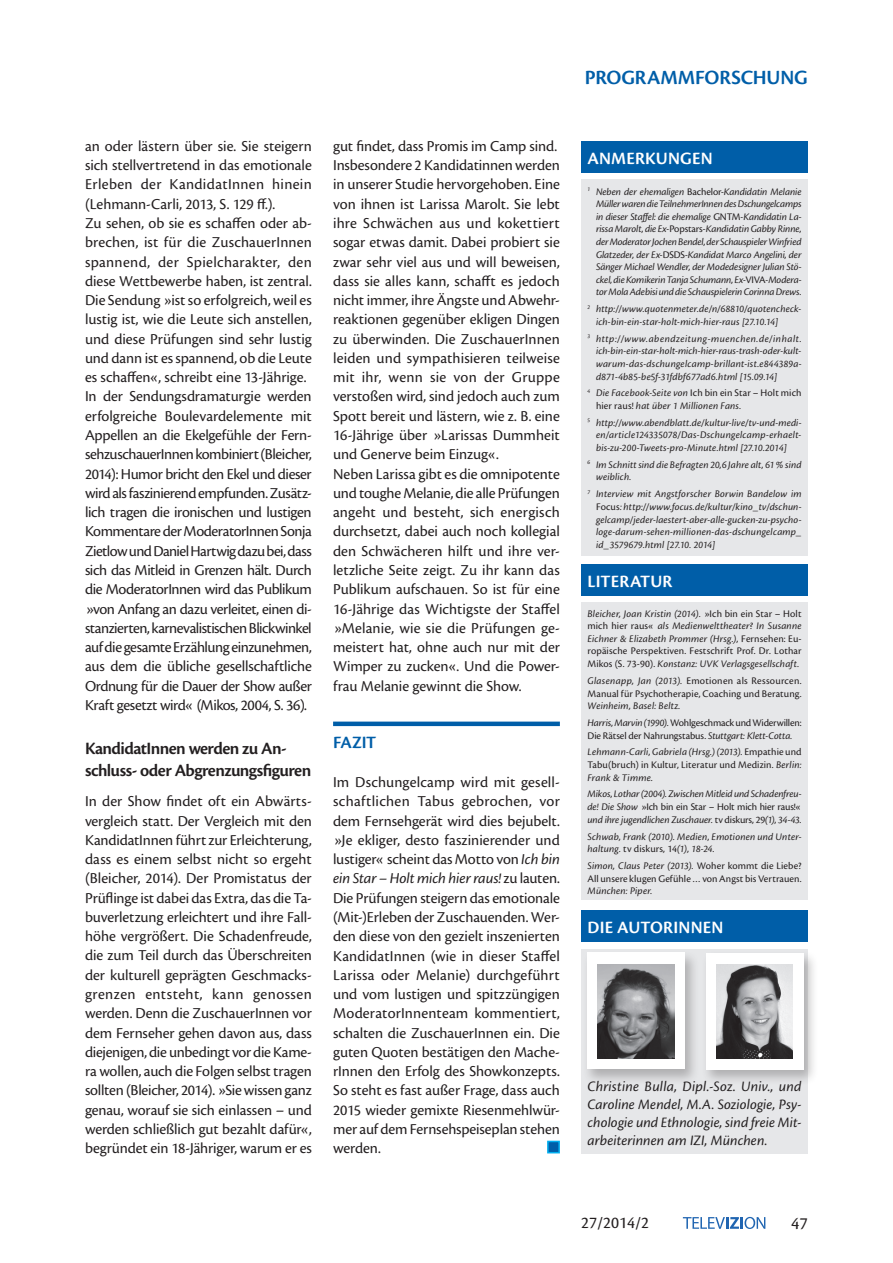
<style>
.page{position:relative;width:893px;height:1263px;background:#fff}
.page>*{position:absolute;margin:0;border:0;box-sizing:border-box;transform-origin:0 0}
.t1{font:600 21px "Cronos Pro";letter-spacing:-.005em;color:#005ea8}
.t2{font:600 18px/22.5px "Cronos Pro";letter-spacing:-.03em;color:#231f20}
.t3{font:600 18px "Cronos Pro";letter-spacing:.01em;color:#fff}
.t4{font:600 18px "Cronos Pro";color:#005ea8}
.t5{font:18px "Cronos Pro";color:#231f20}
.t6{font:17.25px "Cronos Pro";color:#231f20}
.t7{font:15.75px/19.4px "Cronos Pro";letter-spacing:-.005em;color:#231f20}
.t8{font:italic 15px/18px "Cronos Pro";letter-spacing:.005em;color:#231f20;text-align:justify}
.t9{font:italic 10.5px/12.6px "Cronos Pro";letter-spacing:.01em;color:#231f20;text-align:justify}
.t10{font:10.5px/12.6px "Cronos Pro";letter-spacing:.01em;color:#231f20}
.t11{font:italic 10.5px/12.6px "Cronos Pro";letter-spacing:-.015em;color:#231f20;text-align:right}
.s1{font-style:italic}
.s2{font-style:normal}
</style>
<div class="page">
<svg style="left:683px;top:1217px;width:82px;height:12px"></svg>
<hr style="left:333px;top:722px;width:227px;height:4px;background:#005ea8">
<div style="left:581px;top:948px;width:227px;height:205px;background:#e6e7e9"></div>
<div style="left:701px;top:950px;width:116px;height:135px;background:#231f20;opacity:.28"></div>
<div style="left:706px;top:953px;width:98px;height:116px;background:#fff"></div>
<div style="left:581px;top:910px;width:227px;height:32px;background:#005ea8"></div>
<img style="left:716px;top:964px;width:77px;height:94px">
<div style="left:582px;top:949px;width:117px;height:135px;background:#231f20;opacity:.28"></div>
<div style="left:587px;top:952px;width:98px;height:117px;background:#fff"></div>
<img style="left:597px;top:964px;width:77px;height:95px">
<div style="left:581px;top:179px;width:227px;height:376px;background:#e6e7e9"></div>
<div style="left:581px;top:141px;width:227px;height:32px;background:#005ea8"></div>
<div style="left:581px;top:602px;width:227px;height:298px;background:#e6e7e9"></div>
<div style="left:581px;top:564px;width:227px;height:32px;background:#005ea8"></div>
<div style="left:547px;top:1141px;width:13px;height:12px;background:#005ea8;border:2px solid #00aeef"></div>
<p class="t7" style="left:85px;top:136px;width:228px">an oder lästern über sie. Sie steigern sich stellvertretend in das emotionale Erleben der KandidatInnen hinein (Lehmann-Carli, 2013, S. 129 ff.).<br>Zu sehen, ob sie es schaffen oder ab&shy;brechen, ist für die ZuschauerInnen spannend, der Spielcharakter, den diese Wettbewerbe haben, ist zentral.<br>Die Sendung »ist so erfolgreich, weil es lustig ist, wie die Leute sich anstellen, und diese Prüfungen sind sehr lustig und dann ist es spannend, ob die Leute es schaffen«, schreibt eine 13-Jährige.<br>In der Sendungsdramaturgie werden erfolgreiche Boulevardelemente mit Appellen an die Ekelgefühle der Fern&shy;sehzuschauerInnen kombiniert (Bleicher, 2014): Humor bricht den Ekel und dieser wird als faszinierend empfunden. Zusätz&shy;lich tragen die ironischen und lustigen Kommentare der ModeratorInnen Sonja Zietlow und Daniel Hartwig dazu bei, dass sich das Mitleid in Grenzen hält. Durch die ModeratorInnen wird das Publikum »von Anfang an dazu verleitet, einen di&shy;stanzierten, karnevalistischen Blickwinkel auf die gesamte Erzählung einzunehmen, aus dem die übliche gesellschaftliche Ordnung für die Dauer der Show außer Kraft gesetzt wird« (Mikos, 2004, S. 36).</p>
<p class="t2" style="left:85px;top:737px;width:228px">KandidatInnen werden zu An&shy;schluss- oder Abgrenzungsfiguren</p>
<p class="t7" style="left:85px;top:792px;width:228px;text-align:justify">In der Show findet oft ein Abwärts&shy;vergleich statt. Der Vergleich mit den KandidatInnen führt zur Erleichterung, dass es einem selbst nicht so ergeht (Bleicher, 2014). Der Promistatus der Prüflinge ist dabei das Extra, das die Ta&shy;buverletzung erleichtert und ihre Fall&shy;höhe vergrößert. Die Schadenfreude, die zum Teil durch das Überschreiten der kulturell geprägten Geschmacks&shy;grenzen entsteht, kann genossen werden. Denn die ZuschauerInnen vor dem Fernseher gehen davon aus, dass diejenigen, die unbedingt vor die Kame&shy;ra wollen, auch die Folgen selbst tragen sollten (Bleicher, 2014). »Sie wissen ganz genau, worauf sie sich einlassen – und werden schließlich gut bezahlt dafür«, begründet ein 18-Jähriger, warum er es</p>
<p class="t7" style="left:333px;top:136px;width:228px">gut findet, dass Promis im Camp sind.<br>Insbesondere 2 Kandidatinnen werden in unserer Studie hervorgehoben. Eine von ihnen ist Larissa Marolt. Sie lebt ihre Schwächen aus und kokettiert sogar etwas damit. Dabei probiert sie zwar sehr viel aus und will beweisen, dass sie alles kann, schafft es jedoch nicht immer, ihre Ängste und Abwehr&shy;reaktionen gegenüber ekligen Dingen zu überwinden. Die ZuschauerInnen leiden und sympathisieren teilweise mit ihr, wenn sie von der Gruppe verstoßen wird, sind jedoch auch zum Spott bereit und lästern, wie z. B. eine 16-Jährige über »Larissas Dummheit und Generve beim Einzug«.<br>Neben Larissa gibt es die omnipotente und toughe Melanie, die alle Prüfungen angeht und besteht, sich energisch durchsetzt, dabei auch noch kollegial den Schwächeren hilft und ihre ver&shy;letzliche Seite zeigt. Zu ihr kann das Publikum aufschauen. So ist für eine 16-Jährige das Wichtigste der Staffel »Melanie, wie sie die Prüfungen ge&shy;meistert hat, ohne auch nur mit der Wimper zu zucken«. Und die Power&shy;frau Melanie gewinnt die Show.</p>
<p class="t4" style="left:333px;top:732px;width:45px">Fazit</p>
<p class="t7" style="left:333px;top:772px;width:228px;text-align:justify">Im Dschungelcamp wird mit gesell&shy;schaftlichen Tabus gebrochen, vor dem Fernsehgerät wird dies bejubelt. »Je ekliger, desto faszinierender und lustiger« scheint das Motto von <span class="s1">Ich bin ein Star – Holt mich hier raus!</span> zu lauten.<br>Die Prüfungen steigern das emotionale (Mit-)Erleben der Zuschauenden. Wer&shy;den diese von den gezielt inszenierten KandidatInnen (wie in dieser Staffel Larissa oder Melanie) durchgeführt und vom lustigen und spitzzüngigen ModeratorInnenteam kommentiert, schalten die ZuschauerInnen ein. Die guten Quoten bestätigen den Mache&shy;rInnen den Erfolg des Showkonzepts.<br>So steht es fast außer Frage, dass auch 2015 wieder gemixte Riesenmehlwür&shy;mer auf dem Fernsehspeiseplan stehen werden.</p>
<h1 class="t1" style="left:585px;top:65px;width:225px">PROGRAMMFORSCHUNG</h1>
<p class="t3" style="left:588px;top:148px;width:127px">ANMERKUNGEN</p>
<p class="t9" style="left:596px;top:185px;width:207px;text-indent:-8px"><sup>1</sup> Neben der ehemaligen <span class="s2">Bachelor</span>-Kandidatin Melanie Müller waren die TeilnehmerInnen des Dschungelcamps in dieser Staffel: die ehemalige <span class="s2">GNTM</span>-Kandidatin La&shy;rissa Marolt, die Ex-<span class="s2">Popstars</span>-Kandidatin Gabby Rinne, der Moderator Jochen Bendel, der Schauspieler Winfried Glatzeder, der Ex-<span class="s2">DSDS</span>-Kandidat Marco Angelini, der Sänger Michael Wendler, der Modedesigner Julian Stö&shy;ckel, die Komikerin Tanja Schumann, Ex-<span class="s2">VIVA</span></p>
<p class="t11" style="left:596px;top:273px;width:207px">-Modera-<br>tor Mola Adebisi und die Schauspielerin Corinna Drews.</p>
<p class="t9" style="left:596px;top:303px;width:207px;text-indent:-9px"><sup>2</sup> http://www.quotenmeter.de/n/68810/quotencheck&shy;ich-bin-ein-star-holt-mich-hier-raus [27.10.14]</p>
<p class="t9" style="left:596px;top:332px;width:207px;text-indent:-9px"><sup>3</sup> http://www.abendzeitung-muenchen.de/inhalt. ich-bin-ein-star-holt-mich-hier-raus-trash-oder-kult&shy;warum-das-dschungelcamp-brillant-ist.e844389a&shy;d871-4b85-be5f-31fdbf677ad6.html [15.09.14]</p>
<p class="t9" style="left:596px;top:387px;width:207px;text-indent:-9px"><sup>4</sup> Die Facebook-Seite von <span class="s2">Ich bin ein Star – Holt mich hier raus!</span> hat über 1 Millionen Fans.</p>
<p class="t9" style="left:596px;top:416px;width:207px;text-indent:-9px"><sup>5</sup> http://www.abendblatt.de/kultur-live/tv-und-medi&shy;en/article124335078/Das-Dschungelcamp-erhaelt&shy;bis-zu-200-Tweets-pro-Minute.html [27.10.2014]</p>
<p class="t9" style="left:596px;top:458px;width:207px;text-indent:-9px"><sup>6</sup> Im Schnitt sind die Befragten 20,6 Jahre alt, 61 % sind weiblich.</p>
<p class="t9" style="left:596px;top:488px;width:207px;text-indent:-9px"><sup>7</sup> Interview mit Angstforscher Borwin Bandelow im <span class="s2">Focus</span>: http://www.focus.de/kultur/kino_tv/dschun&shy;gelcamp/jeder-laestert-aber-alle-gucken-zu-psycho&shy;loge-darum-sehen-millionen-das-dschungelcamp_ id_3579679.html [27.10. 2014]</p>
<p class="t3" style="left:588px;top:571px;width:86px">LITERATUR</p>
<p class="t9" style="left:587px;top:607px;width:216px">Bleicher, Joan Kristin (2014). <span class="s2">»Ich bin ein Star – Holt mich hier raus«</span> als Medienwelttheater? In Susanne Eichner &amp; Elizabeth Prommer (Hrsg.), <span class="s2">Fernsehen: Eu&shy;ropäische Perspektiven. Festschrift Prof. Dr. Lothar Mikos (S. 73-90).</span> Konstanz: UVK Verlagsgesellschaft.</p>
<p class="t10" style="left:588px;top:674px;width:216px"><span class="s1">Glasenapp, Jan (2013).</span> Emotionen als Ressourcen.<br>Manual für Psychotherapie, Coaching und Beratung.</p>
<p class="t9" style="left:588px;top:697px;width:216px;line-height:16.8px">Weinheim, Basel: Beltz.<br>Harris, Marvin (1990). <span class="s2">Wohlgeschmack und Widerwillen:</span></p>
<p class="t9" style="left:588px;top:727px;width:216px;line-height:16.8px"><span class="s2">Die Rätsel der Nahrungstabus.</span> Stuttgart: Klett-Cotta.<br>Lehmann-Carli, Gabriela (Hrsg.) (2013). <span class="s2">Empathie und</span></p>
<p class="t10" style="left:588px;top:758px;width:216px">Tabu(bruch) in Kultur, Literatur und Medizin. <span class="s1">Berlin:<br>Frank &amp; Timme.</span></p>
<p class="t9" style="left:588px;top:788px;width:216px">Mikos, Lothar (2004). Zwischen Mitleid und Schadenfreu&shy;de! Die Show <span class="s2">»Ich bin ein Star – Holt mich hier raus!« </span>und ihre jugendlichen Zuschauer. <span class="s2">tv diskurs, 29</span>(1), 34-43.</p>
<p class="t9" style="left:588px;top:830px;width:216px">Schwab, Frank (2010). Medien, Emotionen und Unter&shy;haltung. <span class="s2">tv diskurs, 14</span>(1), 18-24.</p>
<p class="t10" style="left:588px;top:859px;width:216px"><span class="s1">Simon, Claus Peter (2013).</span> Woher kommt die Liebe?<br>All unsere klugen Gefühle … von Angst bis Vertrauen.</p>
<p class="t9" style="left:588px;top:885px;width:66px">München: Piper.</p>
<p class="t3" style="left:588px;top:917px;width:135px">DIE AUTORINnen</p>
<p class="t8" style="left:587px;top:1077px;width:216px">Christine Bulla, Dipl.-Soz. Univ., und Caroline Mendel, M.A. Soziologie, Psy&shy;chologie und Ethnologie, sind freie Mit&shy;arbeiterinnen am IZI, München.</p>
<p class="t6" style="left:581px;top:1213px;width:70px">27/2014/2</p>
<p class="t5" style="left:791px;top:1213px;width:18px">47</p>
</div>
